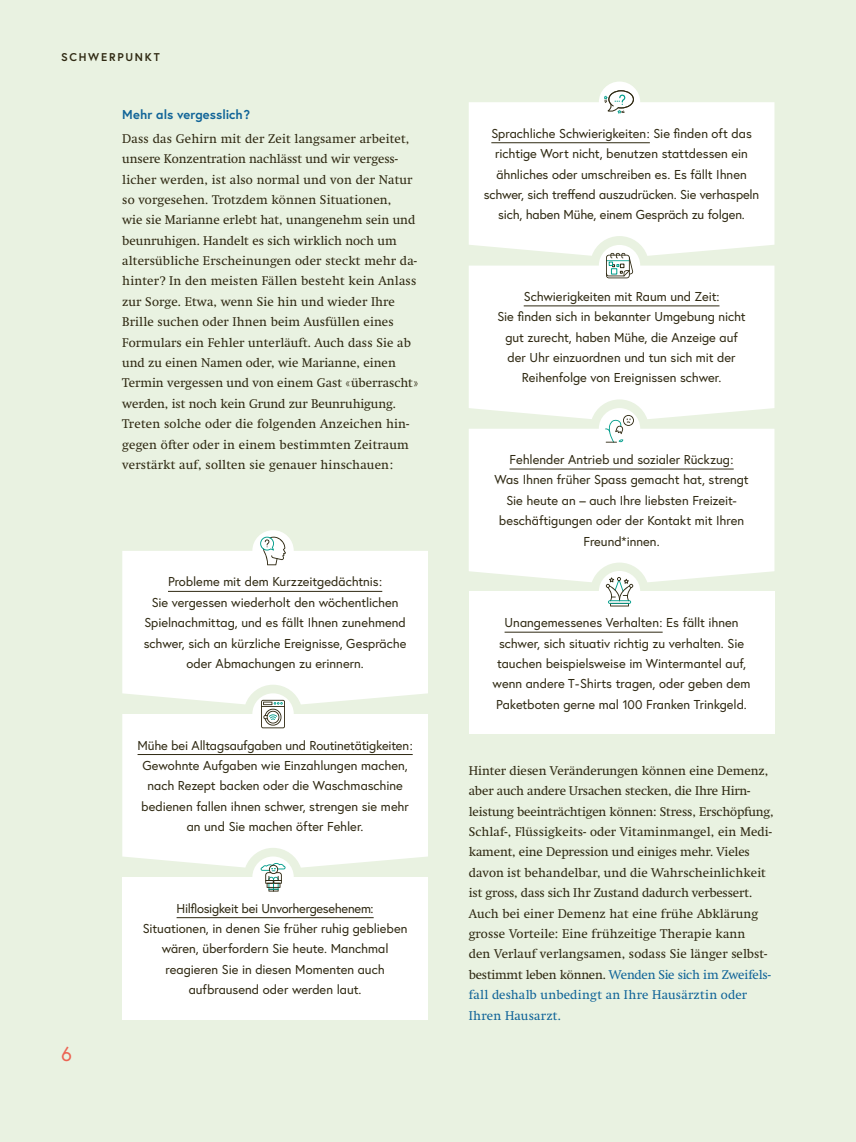
<style>
.page{position:relative;width:856px;height:1142px;background:#fff}
.page>*{position:absolute;margin:0;border:0;box-sizing:border-box;transform-origin:0 0}
.t1{font:20px "Europa";color:#ec6453}
.t2{font:12.88px/20.4px "Europa";letter-spacing:-.005em;color:#2f2912;text-align:center}
.t3{font:12.88px/20.4px "Swift Neue LT Pro";letter-spacing:.01em;color:#2f2912}
.t4{font:700 12.88px "Europa";color:#106498}
.t5{font:700 11.25px "Europa";letter-spacing:.155em;color:#2f2912}
.s1{font-size:12.5px}
.s2{color:#106498}
</style>
<div class="page">
<div style="left:0;top:0;width:856px;height:1141px;background:#e9f2e1"></div>
<div style="left:122px;top:551px;width:306px;height:153px;background:#fff"></div>
<div style="left:252px;top:530px;width:42px;height:41px;background:#fff;border-radius:50%"></div>
<svg style="left:260px;top:536px;width:26px;height:29px"></svg>
<hr style="left:168px;top:591px;width:214px;height:1px;background:#2f2912">
<div style="left:122px;top:714px;width:306px;height:153px;background:#fff"></div>
<div style="left:252px;top:693px;width:42px;height:41px;background:#fff;border-radius:50%"></div>
<svg style="left:261px;top:699px;width:24px;height:29px"></svg>
<hr style="left:138px;top:754px;width:275px;height:1px;background:#2f2912">
<div style="left:122px;top:876px;width:306px;height:143px;background:#fff"></div>
<div style="left:252px;top:856px;width:42px;height:41px;background:#fff;border-radius:50%"></div>
<svg style="left:261px;top:863px;width:24px;height:28px"></svg>
<hr style="left:177px;top:917px;width:197px;height:1px;background:#2f2912">
<div style="left:469px;top:102px;width:305px;height:154px;background:#fff"></div>
<div style="left:599px;top:81px;width:41px;height:42px;background:#fff;border-radius:50%"></div>
<svg style="left:604px;top:90px;width:30px;height:24px"></svg>
<hr style="left:491px;top:142px;width:159px;height:1px;background:#2f2912">
<div style="left:469px;top:265px;width:305px;height:154px;background:#fff"></div>
<div style="left:599px;top:245px;width:41px;height:41px;background:#fff;border-radius:50%"></div>
<svg style="left:606px;top:253px;width:27px;height:25px"></svg>
<hr style="left:524px;top:305px;width:195px;height:1px;background:#2f2912">
<div style="left:469px;top:428px;width:305px;height:154px;background:#fff"></div>
<div style="left:599px;top:408px;width:41px;height:41px;background:#fff;border-radius:50%"></div>
<svg style="left:605px;top:415px;width:29px;height:27px"></svg>
<hr style="left:509px;top:468px;width:224px;height:1px;background:#2f2912">
<div style="left:469px;top:591px;width:305px;height:143px;background:#fff"></div>
<div style="left:599px;top:570px;width:41px;height:42px;background:#fff;border-radius:50%"></div>
<svg style="left:610px;top:602px;width:19px;height:4px"></svg>
<svg style="left:606px;top:577px;width:27px;height:28px"></svg>
<hr style="left:608px;top:600px;width:23px;height:3px;background:#009d8b;border-radius:2px">
<hr style="left:504px;top:631px;width:158px;height:1px;background:#2f2912">
<p class="t5" style="left:61px;top:50px;width:100px">SCHWERPUNKT</p>
<p class="t4" style="left:122px;top:105px;width:129px">Mehr als vergesslich?</p>
<p class="t3" style="left:122px;top:128px;width:298px">Dass das Gehirn mit der Zeit langsamer arbeitet, unsere Konzentration nachlässt und wir vergess&shy;licher werden, ist also normal und von der Natur so vorgesehen. Trotzdem können Situationen,<br>wie sie Marianne erlebt hat, unangenehm sein und beunruhigen. Handelt es sich wirklich noch um altersübliche Erscheinungen oder steckt mehr da&shy;hinter? In den meisten Fällen besteht kein Anlass zur Sorge. Etwa, wenn Sie hin und wieder Ihre Brille suchen oder Ihnen beim Ausfüllen eines Formulars ein Fehler unterläuft. Auch dass Sie ab und zu einen Namen oder, wie Marianne, einen Termin vergessen und von einem Gast «überrascht» werden, ist noch kein Grund zur Beunruhigung.<br>Treten solche oder die folgenden Anzeichen hin&shy;gegen öfter oder in einem bestimmten Zeitraum verstärkt auf, sollten sie genauer hinschauen:</p>
<p class="t2" style="left:144px;top:571px;width:264px">Probleme mit dem Kurzzeitgedächtnis:<br>Sie vergessen wiederholt den wöchentlichen Spielnachmittag, und es fällt Ihnen zunehmend schwer, sich an kürzliche Ereignisse, Gespräche oder Abmachungen zu erinnern.</p>
<p class="t2" style="left:138px;top:734px;width:277px">Mühe bei Alltagsaufgaben und Routinetätigkeiten:<br>Gewohnte Aufgaben wie Einzahlungen machen, nach Rezept backen oder die Waschmaschine bedienen fallen ihnen schwer, strengen sie mehr an und Sie machen öfter Fehler.</p>
<h1 class="t1" style="left:61px;top:1040px;width:12px">6</h1>
<p class="t2" style="left:143px;top:897px;width:266px">Hilflosigkeit bei Unvorhergesehenem:<br>Situationen, in denen Sie früher ruhig geblieben wären, überfordern Sie heute. Manchmal reagieren Sie in diesen Momenten auch aufbrausend oder werden laut.</p>
<p class="t2" style="left:484px;top:123px;width:277px">Sprachliche Schwierigkeiten: Sie finden oft das richtige Wort nicht, benutzen stattdessen ein ähnliches oder umschreiben es. Es fällt Ihnen schwer, sich treffend auszudrücken. Sie verhaspeln sich, haben Mühe, einem Gespräch zu folgen.</p>
<p class="t2" style="left:497px;top:286px;width:250px">Schwierigkeiten mit Raum und Zeit:<br>Sie finden sich in bekannter Umgebung nicht gut zurecht, haben Mühe, die Anzeige auf der Uhr einzuordnen und tun sich mit der Reihenfolge von Ereignissen schwer.</p>
<p class="t2" style="left:494px;top:449px;width:256px">Fehlender Antrieb und sozialer Rückzug:<br>Was Ihnen früher Spass gemacht hat, strengt Sie heute an – auch Ihre liebsten Freizeit&shy;beschäftigungen oder der Kontakt mit Ihren Freund*innen.</p>
<p class="t2" style="left:492px;top:612px;width:259px">Unangemessenes Verhalten: Es fällt ihnen schwer, sich situativ richtig zu verhalten. Sie tauchen beispielsweise im Wintermantel auf, wenn andere T-Shirts tragen, oder geben dem Paketboten gerne mal <span class="s1">100</span> Franken Trinkgeld.</p>
<p class="t3" style="left:469px;top:760px;width:306px">Hinter diesen Veränderungen können eine Demenz, aber auch andere Ursachen stecken, die Ihre Hirn&shy;leistung beeinträchtigen können: Stress, Erschöpfung, Schlaf-, Flüssigkeits- oder Vitaminmangel, ein Medi&shy;kament, eine Depression und einiges mehr. Vieles davon ist behandelbar, und die Wahrscheinlichkeit ist gross, dass sich Ihr Zustand dadurch verbessert.<br>Auch bei einer Demenz hat eine frühe Abklärung grosse Vorteile: Eine frühzeitige Therapie kann<br>den Verlauf verlangsamen, sodass Sie länger selbst&shy;bestimmt leben können. <span class="s2">Wenden Sie sich im Zweifels&shy;fall deshalb unbedingt an Ihre Hausärztin oder Ihren Hausarzt.</span></p>
</div>
